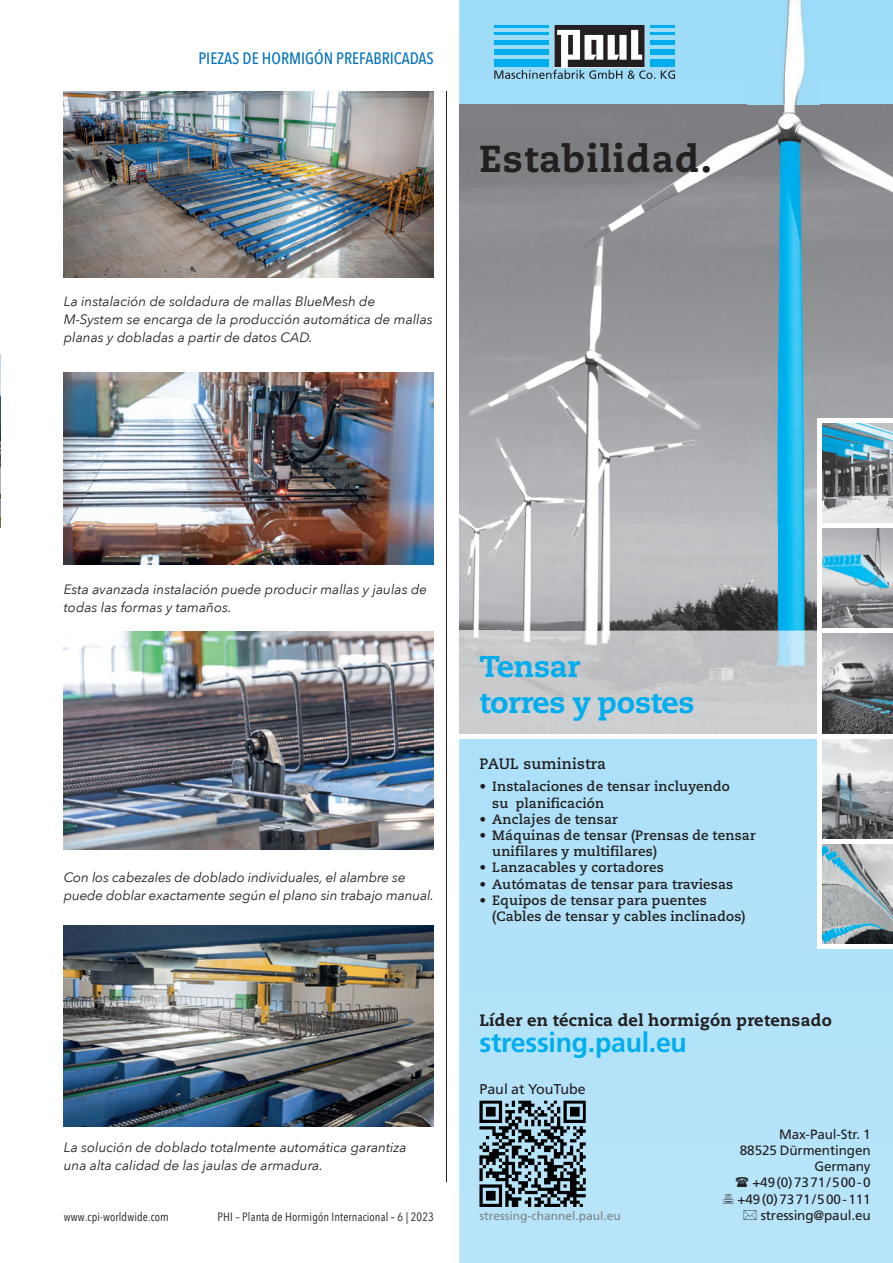
<style>
.page{position:relative;width:893px;height:1263px;background:#fff}
.page>*{position:absolute;margin:0;border:0;box-sizing:border-box;transform-origin:0 0}
.t1{font:800 37.5px "Caecilia";letter-spacing:.03em;color:#231f20}
.t2{font:800 30px/36px "Caecilia";letter-spacing:-.01em;color:#00aeef}
.t3{font:700 27.6px "Frutiger";letter-spacing:-.01em;color:#00aeef}
.t4{font:800 16.5px "Caecilia";letter-spacing:.015em;color:#231f20}
.t5{font:500 16.5px "Avenir Next Condensed";color:#0372bb}
.t6{font:700 15px "Caecilia";letter-spacing:.015em;color:#231f20}
.t7{font:14.25px "Frutiger";color:#231f20}
.t8{font:italic 13.5px/18px "Avenir Next";color:#231f20}
.t9{font:700 13.5px/16.2px "Caecilia";letter-spacing:.015em;color:#231f20}
.t10{font:13.5px/16.2px "Frutiger";letter-spacing:-.01em;color:#231f20;text-align:right}
.t11{font:12px "Avenir Next Condensed";letter-spacing:.01em;color:#231f20}
.t12{font:12px "Frutiger";color:#808285}
</style>
<div class="page">
<hr style="left:446px;top:91px;width:1px;height:1091px;background:#231f20">
<img style="left:0;top:354px;width:1px;height:173px">
<img style="left:64px;top:91px;width:370px;height:186px">
<img style="left:64px;top:372px;width:369px;height:193px">
<img style="left:64px;top:631px;width:369px;height:218px">
<img style="left:64px;top:925px;width:370px;height:201px">
<svg style="left:459px;top:0;width:434px;height:1263px;background:#b0e1f8"></svg>
<img style="left:509px;top:105px;width:384px;height:315px">
<img style="left:459px;top:105px;width:50px;height:526px">
<img style="left:608px;top:420px;width:209px;height:105px">
<img style="left:509px;top:420px;width:99px;height:211px">
<img style="left:608px;top:525px;width:209px;height:106px">
<img style="left:822px;top:423px;width:71px;height:100px">
<svg style="left:822px;top:843px;width:71px;height:101px;background:#99acb1"></svg>
<svg style="left:822px;top:528px;width:71px;height:101px;background:#90a8b1"></svg>
<svg style="left:822px;top:633px;width:71px;height:101px;background:#848689"></svg>
<svg style="left:822px;top:738px;width:71px;height:101px;background:#a6a9ac"></svg>
<img style="left:747px;top:0;width:73px;height:105px">
<img style="left:459px;top:631px;width:358px;height:103px">
<div style="left:817px;top:944px;width:76px;height:5px;background:#fff"></div>
<hr style="left:820px;top:839px;width:73px;height:4px;background:#fff">
<hr style="left:459px;top:734px;width:434px;height:4px;background:#fff">
<hr style="left:820px;top:629px;width:73px;height:4px;background:#fff">
<div style="left:820px;top:523px;width:73px;height:5px;background:#fff"></div>
<div style="left:817px;top:418px;width:76px;height:5px;background:#fff"></div>
<div style="left:817px;top:418px;width:5px;height:531px;background:#fff"></div>
<svg style="left:479px;top:1101px;width:107px;height:106px;background:#5b737d"></svg>
<svg style="left:494px;top:25px;width:181px;height:54px;background:#6ba3bb"></svg>
<svg style="left:736px;top:1177px;width:12px;height:10px"></svg>
<svg style="left:724px;top:1194px;width:10px;height:9px"></svg>
<svg style="left:744px;top:1210px;width:13px;height:10px"></svg>
<p class="t5" style="left:198px;top:49px;width:237px">PIEZAS DE HORMIGÓN PREFABRICADAS</p>
<h1 class="t1" style="left:479px;top:135px;width:234px">Estabilidad.</h1>
<p class="t8" style="left:64px;top:292px;width:371px">La instalación de soldadura de mallas BlueMesh de<br>M-System se encarga de la producción automática de mallas planas y dobladas a partir de datos CAD.</p>
<p class="t8" style="left:64px;top:580px;width:365px">Esta avanzada instalación puede producir mallas y jaulas de todas las formas y tamaños.</p>
<p class="t8" style="left:64px;top:868px;width:372px">Con los cabezales de doblado individuales, el alambre se puede doblar exactamente según el plano sin trabajo manual.</p>
<p class="t8" style="left:64px;top:1138px;width:344px">La solución de doblado totalmente automática garantiza una alta calidad de las jaulas de armadura.</p>
<p class="t11" style="left:64px;top:1207px;width:107px">www.cpi-worldwide.com</p>
<p class="t11" style="left:218px;top:1207px;width:218px">PHI – Planta de Hormigón Internacional – 6 | 2023</p>
<h2 class="t2" style="left:479px;top:649px;width:217px">Tensar<br>torres y postes</h2>
<p class="t6" style="left:479px;top:755px;width:128px">PAUL suministra</p>
<p class="t9" style="left:492px;top:779px;width:239px;text-indent:-13px">• Instalaciones de tensar incluyendo su planificación</p>
<p class="t9" style="left:479px;top:811px;width:140px">• Anclajes de tensar</p>
<p class="t9" style="left:492px;top:827px;width:265px;text-indent:-13px">• Máquinas de tensar (Prensas de tensar unifilares y multifilares)</p>
<p class="t9" style="left:479px;top:860px;width:186px">• Lanzacables y cortadores</p>
<p class="t9" style="left:479px;top:876px;width:255px">• Autómatas de tensar para traviesas</p>
<p class="t9" style="left:492px;top:892px;width:255px;text-indent:-13px">• Equipos de tensar para puentes (Cables de tensar y cables inclinados)</p>
<p class="t4" style="left:479px;top:1010px;width:354px">Líder en técnica del hormigón pretensado</p>
<h3 class="t3" style="left:479px;top:1026px;width:209px">stressing.paul.eu</h3>
<p class="t7" style="left:479px;top:1080px;width:108px">Paul at YouTube</p>
<p class="t12" style="left:479px;top:1208px;width:143px">stressing-channel.paul.eu</p>
<p class="t10" style="left:738px;top:1126px;width:135px">Max-Paul-Str. 1<br>88525 Dürmentingen<br>Germany +49(0)7371/500-0 +49(0)7371/500-111 stressing@paul.eu</p>
</div>
